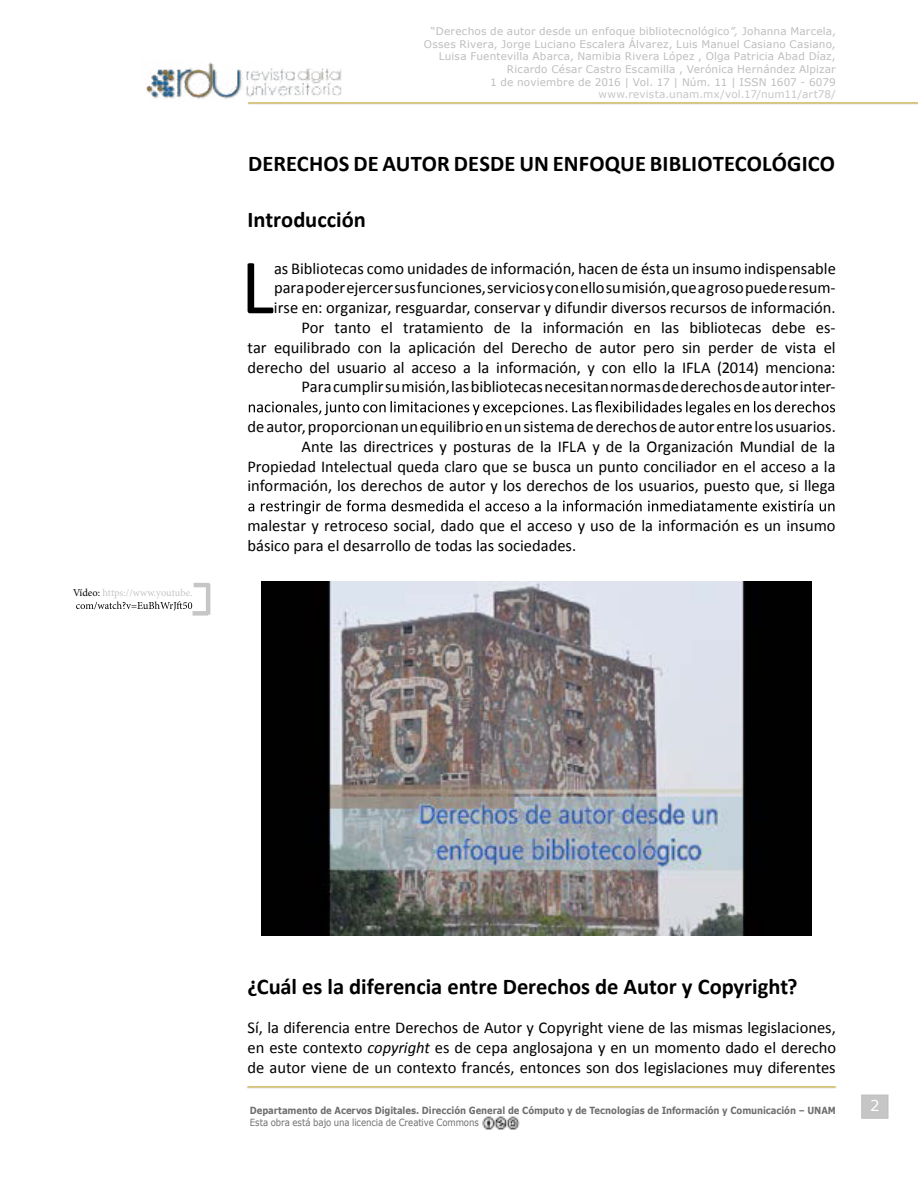
<style>
.page{position:relative;width:918px;height:1188px;background:#fff}
.page>*{position:absolute;margin:0;border:0;box-sizing:border-box;transform-origin:0 0}
.t1{font:78.9px "Calibri";color:#000}
.t2{font:700 22.5px "Calibri";color:#000}
.t3{font:16.5px/19.8px "Calibri";color:#000;text-align:right}
.t4{font:15px "Verdana";color:#fff}
.t5{font:10.5px/12.6px "Verdana";letter-spacing:.015em;color:#bebebe;text-align:right}
.t6{font:10.5px "Verdana";letter-spacing:.01em;color:#c6c6c6}
.t7{font:10.5px "Minion Pro";letter-spacing:-.005em;color:#c6c6c6}
.t8{font:700 9.9px "Verdana";letter-spacing:-.01em;color:#706f6f;scale:.86 1}
.t9{font:9.9px "Verdana";letter-spacing:-.01em;color:#706f6f;scale:.87 1}
.s1{color:#000}
.s2{font-style:italic}
</style>
<div class="page">
<div style="left:861px;top:1095px;width:27px;height:24px;background:#c6c6c6"></div>
<hr style="left:247px;top:103px;width:671px;height:1px;background:#000">
<hr style="left:248px;top:103px;width:670px;height:1px;background:#c19d1b">
<hr style="left:246px;top:1087px;width:591px;height:1px;background:#000">
<hr style="left:248px;top:1087px;width:588px;height:1px;background:#c19d1b">
<img style="left:482px;top:1116px;width:38px;height:14px">
<img style="left:146px;top:62px;width:196px;height:37px">
<svg style="left:249px;top:401px;width:586px;height:14px"></svg>
<svg style="left:248px;top:500px;width:587px;height:14px"></svg>
<img style="left:261px;top:582px;width:551px;height:354px">
<svg style="left:76px;top:601px;width:116px;height:10px"></svg>
<hr style="left:206px;top:584px;width:4px;height:31px;background:#c6c6c6">
<div style="left:193px;top:611px;width:15px;height:5px;background:#c6c6c6"></div>
<hr style="left:194px;top:583px;width:15px;height:4px;background:#c6c6c6">
<p class="t7" style="left:73px;top:586px;width:121px"><span class="s1">Vídeo:</span> https://www.youtube.</p>
<p class="t5" style="left:424px;top:25px;width:414px">“Derechos de autor desde un enfoque bibliotecnológico<span class="s2">”,</span> Johanna Marcela, Osses Rivera, Jorge Luciano Escalera Álvarez, Luis Manuel Casiano Casiano, Luisa Fuentevilla Abarca, Namibia Rivera López , Olga Patricia Abad Díaz, Ricardo César Castro Escamilla , Verónica Hernández Alpizar<br>1 de noviembre de 2016 | Vol. 17 | Núm. 11 | ISSN 1607 - 6079</p>
<p class="t6" style="left:598px;top:87px;width:239px">www.revista.unam.mx/vol.17/num11/art78/</p>
<h2 class="t2" style="left:248px;top:149px;width:589px">DERECHOS DE AUTOR DESDE UN ENFOQUE BIBLIOTECOLÓGICO</h2>
<h2 class="t2" style="left:248px;top:205px;width:120px">Introducción</h2>
<h1 class="t1" style="left:241px;top:237px;width:35px">L</h1>
<p class="t3" style="left:248px;top:258px;width:590px">as Bibliotecas como unidades de información, hacen de ésta un insumo indispensable parapoderejercersusfunciones,serviciosyconellosumisión,queagrosopuederesum&shy;irse en: organizar, resguardar, conservar y difundir diversos recursos de información.<br>Por tanto el tratamiento de la información en las bibliotecas debe es-<br>tar equilibrado con la aplicación del Derecho de autor pero sin perder de vista el derecho del usuario al acceso a la información, y con ello la IFLA (2014) menciona:<br>Paracumplirsumisión,lasbibliotecasnecesitannormasdederechosdeautorinter-</p>
<p class="t3" style="left:247px;top:417px;width:590px">deautor,proporcionanunequilibrioenunsistemadederechosdeautorentrelosusuarios.<br>Ante las directrices y posturas de la IFLA y de la Organización Mundial de la Propiedad Intelectual queda claro que se busca un punto conciliador en el acceso a la información, los derechos de autor y los derechos de los usuarios, puesto que, si llega</p>
<p class="t3" style="left:248px;top:516px;width:590px;text-align:left">malestar y retroceso social, dado que el acceso y uso de la información es un insumo básico para el desarrollo de todas las sociedades.</p>
<h2 class="t2" style="left:248px;top:972px;width:552px">¿Cuál es la diferencia entre Derechos de Autor y Copyright?</h2>
<p class="t3" style="left:248px;top:1018px;width:590px;text-align:justify">Sí, la diferencia entre Derechos de Autor y Copyright viene de las mismas legislaciones, en este contexto <span class="s2">copyright</span> es de cepa anglosajona y en un momento dado el derecho de autor viene de un contexto francés, entonces son dos legislaciones muy diferentes</p>
<p class="t8" style="left:250px;top:1103px;width:683px">Departamento de Acervos Digitales. Dirección General de Cómputo y de Tecnologías de Información y Comunicación – UNAM</p>
<p class="t9" style="left:250px;top:1115px;width:265px">Esta obra está bajo una licencia de Creative Commons</p>
<p class="t4" style="left:870px;top:1096px;width:11px">2</p>
</div>
